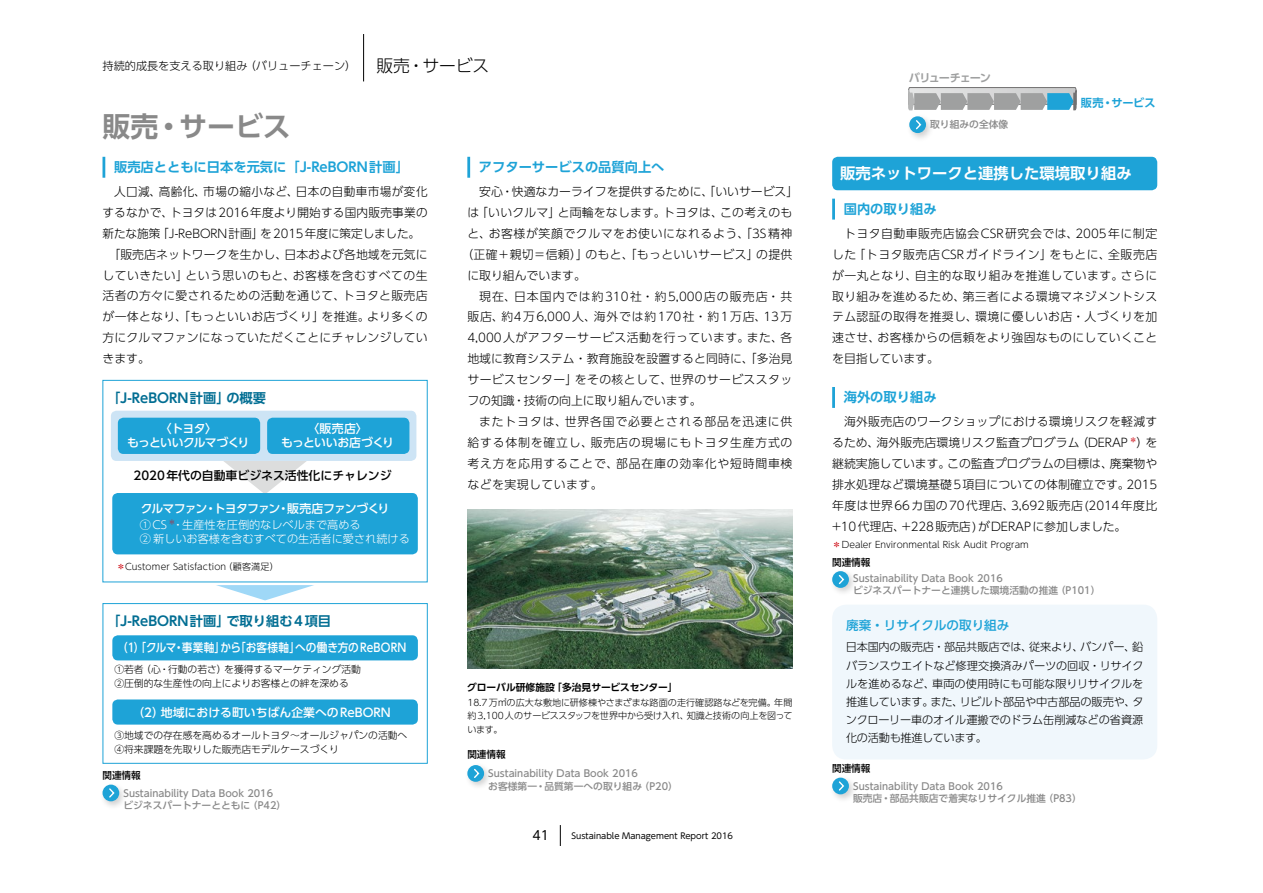
<style>
.page{position:relative;width:1263px;height:893px;background:#fff}
.page>*{position:absolute;margin:0;border:0;box-sizing:border-box;transform-origin:0 0}
.t1{font:700 27.9px "UD Shin Go Pro De";color:#898989}
.t2{font:300 16.8px "UD Shin Go Pro";color:#000}
.t3{font:700 15.3px "UD Shin Go Pro De";color:#fff}
.t4{font:700 13.2px "UD Shin Go Pro De";color:#1ea3d7}
.t5{font:700 13.2px "UD Shin Go Pro De";color:#026e93}
.t6{font:500 12.6px "UD Shin Go Pro";color:#1ea3d7}
.t7{font:12.6px "UD Shin Go Pro";color:#000}
.t8{font:300 11.85px/21px "UD Shin Go Pro";letter-spacing:.025em;color:#000;text-align:justify}
.t9{font:300 11.85px "UD Shin Go Pro";letter-spacing:.07em;color:#000}
.t10{font:300 11.85px "UD Shin Go Pro";color:#000}
.t11{font:300 11.85px "UD Shin Go Pro";letter-spacing:.005em;color:#000}
.t12{font:500 11.85px/14px "UD Shin Go Pro";letter-spacing:-.01em;color:#fff;text-align:center}
.t13{font:500 11.85px "UD Shin Go Pro";letter-spacing:.015em;color:#fff;scale:.9 1}
.t14{font:300 11.85px "UD Shin Go Pro";letter-spacing:-.005em;color:#000}
.t15{font:300 11.85px "UD Shin Go Pro";letter-spacing:.05em;color:#000}
.t16{font:300 11.85px "UD Shin Go Pro";letter-spacing:.09em;color:#000}
.t17{font:500 11.85px "UD Shin Go Pro";letter-spacing:-.07em;color:#fff}
.t18{font:500 11.85px "UD Shin Go Pro";color:#000}
.t19{font:500 11.85px/14px "UD Shin Go Pro";letter-spacing:-.065em;color:#fff;text-align:center}
.t20{font:300 11.1px/18.1px "UD Shin Go Pro";letter-spacing:-.005em;color:#000;text-align:justify}
.t21{font:300 11.1px/14px "UD Shin Go Pro";color:#fff}
.t22{font:11.1px "UD Shin Go Pro De Bold 90 pv RKSJ H";letter-spacing:-.1em;color:#9fa0a0}
.t23{font:11.1px "UD Shin Go Pro De Bold 90 pv RKSJ H";letter-spacing:-.01em;color:#1ea3d7}
.t24{font:500 9.75px/12.6px "UD Shin Go Pro";color:#898989}
.t25{font:300 9.75px/14px "UD Shin Go Pro";color:#000}
.t26{font:700 9.75px "UD Shin Go Pro De";letter-spacing:-.005em;color:#000}
.t27{font:500 9.75px "UD Shin Go Pro";color:#000}
.t28{font:300 9px/13.2px "UD Shin Go Pro";color:#000;text-align:justify}
.t29{font:8.4px "UD Shin Go Pro";color:#000}
.s1{color:#d0121b}
</style>
<div class="page">
<hr style="left:467px;top:157px;width:3px;height:21px;background:#1ea3d7">
<hr style="left:832px;top:387px;width:3px;height:21px;background:#1ea3d7">
<hr style="left:832px;top:199px;width:3px;height:21px;background:#1ea3d7">
<img style="left:467px;top:510px;width:325px;height:159px">
<svg style="left:832px;top:156px;width:325px;height:35px"></svg>
<div style="left:832px;top:157px;width:325px;height:33px;background:#1ea3d7;border-radius:6px"></div>
<div style="left:832px;top:605px;width:325px;height:154px;background:#f0f7fc;border-radius:14px"></div>
<svg style="left:908px;top:87px;width:168px;height:23px;background:#a0afb4"></svg>
<div style="left:103px;top:380px;width:325px;height:202px;background:#fff;border:1px solid #1ea3d7"></div>
<div style="left:103px;top:603px;width:325px;height:161px;background:#fff;border:1px solid #1ea3d7"></div>
<svg style="left:224px;top:461px;width:82px;height:32px"></svg>
<svg style="left:216px;top:585px;width:98px;height:15px"></svg>
<div style="left:111px;top:411px;width:305px;height:50px;background:#cde4f5;border-radius:6px"></div>
<div style="left:118px;top:418px;width:142px;height:36px;background:#1ea3d7;border-radius:6px"></div>
<div style="left:112px;top:493px;width:306px;height:61px;background:#1ea3d7;border-radius:6px"></div>
<div style="left:267px;top:418px;width:142px;height:36px;background:#1ea3d7;border-radius:6px"></div>
<div style="left:112px;top:635px;width:306px;height:25px;background:#1ea3d7;border-radius:6px"></div>
<div style="left:112px;top:699px;width:306px;height:26px;background:#1ea3d7;border-radius:6px"></div>
<hr style="left:103px;top:157px;width:2px;height:21px;background:#1ea3d7">
<svg style="left:560px;top:825px;width:1px;height:21px"></svg>
<hr style="left:363px;top:34px;width:1px;height:47px;background:#000">
<div style="left:906px;top:113px;width:29px;height:29px;background:#000;opacity:.19"></div>
<svg style="left:907px;top:116px;width:28px;height:18px"></svg>
<p class="t20" style="left:103px;top:57px;width:255px">持続的成長を支える取り組み（バリューチェーン）</p>
<h2 class="t2" style="left:376px;top:52px;width:114px">販売・サービス</h2>
<h1 class="t1" style="left:103px;top:103px;width:190px">販売・サービス</h1>
<p class="t4" style="left:114px;top:157px;width:296px">販売店とともに日本を元気に「J-ReBORN計画」</p>
<p class="t8" style="left:114px;top:180px;width:315px">人口減、高齢化、市場の縮小など、日本の自動車市場が変化</p>
<p class="t8" style="left:102px;top:201px;width:327px">するなかで、トヨタは2016年度より開始する国内販売事業の</p>
<p class="t14" style="left:102px;top:224px;width:319px">新たな施策「J-ReBORN計画」を2015年度に策定しました。</p>
<p class="t11" style="left:108px;top:245px;width:321px">「販売店ネットワークを生かし、日本および各地域を元気に</p>
<p class="t8" style="left:103px;top:264px;width:327px">していきたい」という思いのもと、お客様を含むすべての生</p>
<p class="t8" style="left:103px;top:285px;width:327px">活者の方々に愛されるための活動を通じて、トヨタと販売店</p>
<p class="t8" style="left:103px;top:306px;width:327px">が一体となり、「もっといいお店づくり」を推進。より多くの</p>
<p class="t8" style="left:103px;top:327px;width:327px">方にクルマファンになっていただくことにチャレンジしてい</p>
<p class="t8" style="left:103px;top:348px;width:49px">きます。</p>
<p class="t5" style="left:107px;top:387px;width:161px">「J-ReBORN計画」の概要</p>
<p class="t19" style="left:127px;top:421px;width:124px">〈トヨタ〉<br>もっといいクルマづくり</p>
<p class="t12" style="left:281px;top:421px;width:114px">〈販売店〉<br>もっといいお店づくり</p>
<p class="t18" style="left:134px;top:466px;width:260px">2020年代の自動車ビジネス活性化にチャレンジ</p>
<p class="t17" style="left:141px;top:499px;width:250px">クルマファン・トヨタファン・販売店ファンづくり</p>
<p class="t21" style="left:140px;top:518px;width:271px">①CS<sup>＊</sup>・生産性を圧倒的なレベルまで高める　<br>② 新しいお客様を含むすべての生活者に愛され続ける</p>
<p class="t28" style="left:116px;top:560px;width:164px"><span class="s1">＊</span>Customer Satisfaction（顧客満足）</p>
<p class="t5" style="left:107px;top:610px;width:226px">「J-ReBORN計画」で取り組む4項目</p>
<p class="t13" style="left:117px;top:638px;width:323px">（1）「クルマ・事業軸」から「お客様軸」への働き方のReBORN</p>
<p class="t25" style="left:114px;top:662px;width:248px">①若者（心・行動の若さ）を獲得するマーケティング活動<br>②圧倒的な生産性の向上によりお客様との絆を深める</p>
<p class="t12" style="left:132px;top:705px;width:260px">（2）地域における町いちばん企業へのReBORN</p>
<p class="t25" style="left:114px;top:728px;width:294px">③地域での存在感を高めるオールトヨタ～オールジャパンの活動へ<br>④将来課題を先取りした販売店モデルケースづくり</p>
<p class="t27" style="left:103px;top:768px;width:40px">関連情報</p>
<p class="t24" style="left:123px;top:786px;width:164px">Sustainability Data Book 2016<br>ビジネスパートナーとともに（P42）</p>
<p class="t4" style="left:479px;top:157px;width:187px">アフターサービスの品質向上へ</p>
<p class="t10" style="left:479px;top:182px;width:321px">安心・快適なカーライフを提供するために、「いいサービス」</p>
<p class="t8" style="left:467px;top:201px;width:326px">は「いいクルマ」と両輪をなします。トヨタは、この考えのも</p>
<p class="t15" style="left:467px;top:224px;width:327px">と、お客様が笑顔でクルマをお使いになれるよう、「3S精神</p>
<p class="t8" style="left:461px;top:243px;width:333px">（正確+親切=信頼）」のもと、「もっといいサービス」の提供</p>
<p class="t10" style="left:467px;top:265px;width:120px">に取り組んでいます。</p>
<p class="t16" style="left:479px;top:286px;width:315px">現在、日本国内では約310社・約5,000店の販売店・共</p>
<p class="t9" style="left:467px;top:307px;width:327px">販店、約4万6,000人、海外では約170社・約1万店、13万</p>
<p class="t8" style="left:467px;top:327px;width:326px">4,000人がアフターサービス活動を行っています。また、各</p>
<p class="t11" style="left:467px;top:349px;width:327px">地域に教育システム・教育施設を設置すると同時に、「多治見</p>
<p class="t8" style="left:467px;top:369px;width:327px">サービスセンター」をその核として、世界のサービススタッ</p>
<p class="t10" style="left:467px;top:391px;width:236px">フの知識・技術の向上に取り組んでいます。</p>
<p class="t9" style="left:479px;top:412px;width:315px">またトヨタは、世界各国で必要とされる部品を迅速に供</p>
<p class="t9" style="left:467px;top:433px;width:327px">給する体制を確立し、販売店の現場にもトヨタ生産方式の</p>
<p class="t9" style="left:467px;top:454px;width:327px">考え方を応用することで、部品在庫の効率化や短時間車検</p>
<p class="t8" style="left:467px;top:473px;width:137px">などを実現しています。</p>
<p class="t26" style="left:467px;top:680px;width:212px">グローバル研修施設「多治見サービスセンター」</p>
<p class="t28" style="left:467px;top:696px;width:327px">18.7万㎡の広大な敷地に研修棟やさまざまな路面の走行確認路などを完備。年間約3,100人のサービススタッフを世界中から受け入れ、知識と技術の向上を図っています。</p>
<p class="t27" style="left:467px;top:747px;width:40px">関連情報</p>
<p class="t24" style="left:488px;top:767px;width:191px">Sustainability Data Book 2016<br>お客様第一・品質第一への取り組み（P20）</p>
<p class="t7" style="left:532px;top:825px;width:18px">41</p>
<p class="t29" style="left:571px;top:829px;width:163px">Sustainable Management Report 2016</p>
<p class="t22" style="left:909px;top:69px;width:84px">バリューチェーン</p>
<p class="t24" style="left:930px;top:118px;width:80px">取り組みの全体像</p>
<p class="t23" style="left:1081px;top:93px;width:76px">販売・サービス</p>
<p class="t3" style="left:840px;top:161px;width:293px">販売ネットワークと連携した環境取り組み</p>
<p class="t4" style="left:844px;top:198px;width:94px">国内の取り組み</p>
<p class="t8" style="left:832px;top:222px;width:327px;text-indent:12px">トヨタ自動車販売店協会CSR研究会では、2005年に制定した「トヨタ販売店CSRガイドライン」をもとに、全販売店が一丸となり、自主的な取り組みを推進しています。さらに取り組みを進めるため、第三者による環境マネジメントシステム認証の取得を推奨し、環境に優しいお店・人づくりを加速させ、お客様からの信頼をより強固なものにしていくことを目指しています。</p>
<p class="t4" style="left:844px;top:387px;width:94px">海外の取り組み</p>
<p class="t8" style="left:832px;top:411px;width:327px;text-indent:12px">海外販売店のワークショップにおける環境リスクを軽減するため、海外販売店環境リスク監査プログラム（DERAP<sup>＊</sup>）を継続実施しています。この監査プログラムの目標は、廃棄物や排水処理など環境基礎5項目についての体制確立です。2015年度は世界66カ国の70代理店、3,692販売店(2014年度比+10代理店、+228販売店)がDERAPに参加しました。</p>
<p class="t28" style="left:832px;top:537px;width:198px"><span class="s1">＊</span>Dealer Environmental Risk Audit Program</p>
<p class="t27" style="left:832px;top:554px;width:40px">関連情報</p>
<p class="t24" style="left:853px;top:571px;width:249px">Sustainability Data Book 2016<br>ビジネスパートナーと連携した環境活動の推進（P101）</p>
<p class="t6" style="left:846px;top:615px;width:165px">廃棄・リサイクルの取り組み</p>
<p class="t20" style="left:846px;top:638px;width:299px">日本国内の販売店・部品共販店では、従来より、バンパー、鉛バランスウエイトなど修理交換済みパーツの回収・リサイクルを進めるなど、車両の使用時にも可能な限りリサイクルを推進しています。また、リビルト部品や中古部品の販売や、タンクローリー車のオイル運搬でのドラム缶削減などの省資源化の活動も推進しています。</p>
<p class="t27" style="left:832px;top:761px;width:40px">関連情報</p>
<p class="t24" style="left:853px;top:779px;width:230px">Sustainability Data Book 2016<br>販売店・部品共販店で着実なリサイクル推進（P83）</p>
</div>
